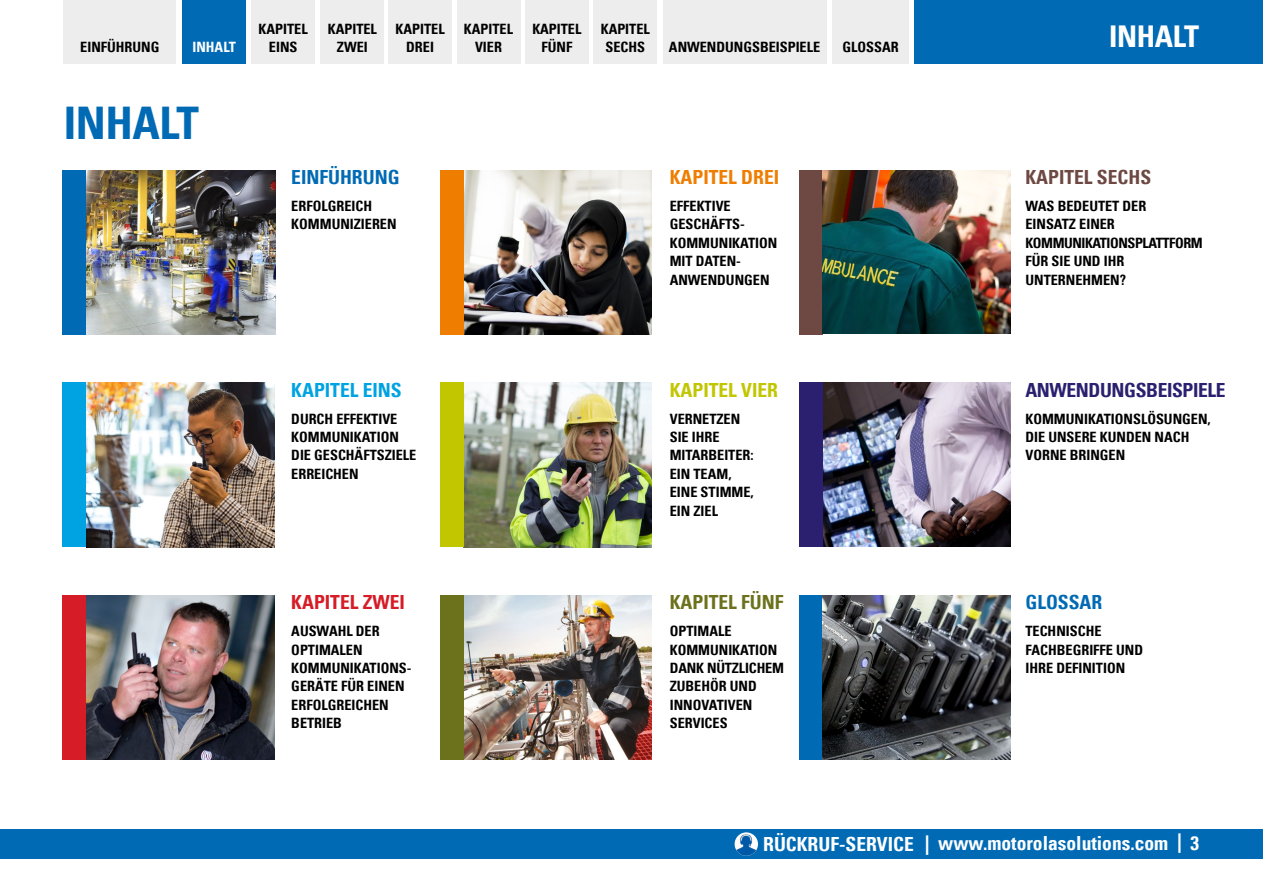
<style>
.page{position:relative;width:1263px;height:893px;background:#fff}
.page>*{position:absolute;margin:0;border:0;box-sizing:border-box;transform-origin:0 0}
.t1{font:700 condensed 45px "Univers LT";letter-spacing:-.01em;color:#006ab4}
.t2{font:700 condensed 30px "Univers LT";letter-spacing:-.01em;color:#fff}
.t3{font:700 condensed 19.5px "Univers LT";color:#fff}
.t4{font:700 condensed 19.5px "Univers LT";letter-spacing:-.02em;color:#2a206f}
.t5{font:700 condensed 19.5px "Univers LT";color:#006ab4}
.t6{font:700 condensed 19.5px "Univers LT";color:#6e4842}
.t7{font:700 condensed 19.5px "Univers LT";color:#00a3e2}
.t8{font:700 condensed 19.5px "Univers LT";color:#d61c26}
.t9{font:700 condensed 19.5px "Univers LT";color:#ef7d00}
.t10{font:700 condensed 19.5px "Univers LT";color:#c1c600}
.t11{font:700 condensed 19.5px "Univers LT";color:#6c711c}
.t12{font:700 condensed 14.25px/18.3px "Univers LT";color:#000}
.t13{font:700 condensed 14.25px "Univers LT";color:#fff}
</style>
<div class="page">
<div style="left:0;top:829px;width:1263px;height:30px;background:#006ab4"></div>
<div style="left:914px;top:0;width:349px;height:64px;background:#006ab4"></div>
<img style="left:86px;top:383px;width:188px;height:164px">
<div style="left:63px;top:383px;width:23px;height:164px;background:#00a3e2"></div>
<img style="left:86px;top:595px;width:188px;height:165px">
<div style="left:63px;top:595px;width:23px;height:165px;background:#d61c26"></div>
<img style="left:464px;top:170px;width:187px;height:164px">
<div style="left:440px;top:170px;width:24px;height:164px;background:#ef7d00"></div>
<img style="left:464px;top:383px;width:187px;height:164px">
<div style="left:440px;top:383px;width:24px;height:164px;background:#c1c600"></div>
<img style="left:464px;top:595px;width:187px;height:165px">
<div style="left:440px;top:595px;width:24px;height:165px;background:#6c711c"></div>
<img style="left:823px;top:383px;width:188px;height:164px">
<div style="left:799px;top:383px;width:24px;height:164px;background:#2a206f"></div>
<div style="left:63px;top:170px;width:23px;height:164px;background:#006ab4"></div>
<img style="left:86px;top:170px;width:189px;height:164px">
<svg style="left:735px;top:832px;width:23px;height:24px"></svg>
<img style="left:735px;top:834px;width:23px;height:22px">
<div style="left:799px;top:595px;width:24px;height:165px;background:#006ab4"></div>
<img style="left:823px;top:595px;width:188px;height:165px">
<div style="left:799px;top:170px;width:24px;height:164px;background:#6e4842"></div>
<img style="left:823px;top:170px;width:188px;height:164px">
<div style="left:251px;top:0;width:64px;height:64px;background:#ededed"></div>
<div style="left:182px;top:0;width:64px;height:64px;background:#006ab4"></div>
<div style="left:320px;top:0;width:64px;height:64px;background:#ededed"></div>
<div style="left:388px;top:0;width:64px;height:64px;background:#ededed"></div>
<div style="left:457px;top:0;width:63px;height:64px;background:#ededed"></div>
<div style="left:525px;top:0;width:64px;height:64px;background:#ededed"></div>
<div style="left:593px;top:0;width:64px;height:64px;background:#ededed"></div>
<div style="left:663px;top:0;width:163px;height:64px;background:#ededed"></div>
<div style="left:832px;top:0;width:77px;height:64px;background:#ededed"></div>
<div style="left:64px;top:0;width:112px;height:64px;background:#ededed"></div>
<p class="t12" style="left:259px;top:20px;width:51px">KAPITEL</p>
<p class="t12" style="left:328px;top:20px;width:51px;text-align:center">KAPITEL<br>ZWEI</p>
<p class="t12" style="left:396px;top:20px;width:51px;text-align:center">KAPITEL<br>DREI</p>
<p class="t12" style="left:464px;top:20px;width:51px;text-align:center">KAPITEL<br>VIER</p>
<p class="t12" style="left:532px;top:20px;width:51px;text-align:center">KAPITEL<br>FÜNF</p>
<p class="t12" style="left:601px;top:20px;width:51px">KAPITEL</p>
<p class="t12" style="left:80px;top:38px;width:81px">EINFÜHRUNG</p>
<p class="t12" style="left:605px;top:38px;width:41px">SECHS</p>
<p class="t12" style="left:669px;top:38px;width:153px">ANWENDUNGSBEISPIELE</p>
<p class="t12" style="left:842px;top:38px;width:58px">GLOSSAR</p>
<p class="t13" style="left:192px;top:38px;width:45px">INHALT</p>
<p class="t12" style="left:269px;top:38px;width:30px">EINS</p>
<h1 class="t1" style="left:64px;top:95px;width:137px">INHALT</h1>
<h3 class="t5" style="left:291px;top:165px;width:110px">EINFÜHRUNG</h3>
<p class="t12" style="left:291px;top:197px;width:107px">ERFOLGREICH<br>KOMMUNIZIEREN</p>
<h3 class="t7" style="left:291px;top:378px;width:112px">KAPITEL EINS</h3>
<p class="t12" style="left:291px;top:409px;width:127px">DURCH EFFEKTIVE<br>KOMMUNIKATION<br>DIE GESCHÄFTSZIELE<br>ERREICHEN</p>
<h3 class="t8" style="left:291px;top:590px;width:115px">KAPITEL ZWEI</h3>
<p class="t12" style="left:291px;top:622px;width:122px">AUSWAHL DER<br>OPTIMALEN<br>KOMMUNIKATIONS-<br>GERÄTE FÜR EINEN<br>ERFOLGREICHEN<br>BETRIEB</p>
<h3 class="t9" style="left:670px;top:165px;width:111px">KAPITEL DREI</h3>
<p class="t12" style="left:670px;top:197px;width:109px">EFFEKTIVE<br>GESCHÄFTS-<br>KOMMUNIKATION<br>MIT DATEN-<br>ANWENDUNGEN</p>
<h3 class="t10" style="left:670px;top:378px;width:110px">KAPITEL VIER</h3>
<p class="t12" style="left:670px;top:409px;width:85px">VERNETZEN<br>SIE IHRE<br>MITARBEITER:<br>EIN TEAM,<br>EINE STIMME,<br>EIN ZIEL</p>
<h3 class="t11" style="left:670px;top:590px;width:115px">KAPITEL FÜNF</h3>
<p class="t12" style="left:670px;top:622px;width:116px">OPTIMALE<br>KOMMUNIKATION<br>DANK NÜTZLICHEM<br>ZUBEHÖR UND<br>INNOVATIVEN<br>SERVICES</p>
<h2 class="t2" style="left:1109px;top:18px;width:92px">INHALT</h2>
<h3 class="t6" style="left:1025px;top:165px;width:127px">KAPITEL SECHS</h3>
<p class="t12" style="left:1025px;top:197px;width:179px">WAS BEDEUTET DER<br>EINSATZ EINER<br>KOMMUNIKATIONSPLATTFORM<br>FÜR SIE UND IHR<br>UNTERNEHMEN?</p>
<h3 class="t4" style="left:1025px;top:378px;width:201px">ANWENDUNGSBEISPIELE</h3>
<p class="t12" style="left:1025px;top:409px;width:187px">KOMMUNIKATIONSLÖSUNGEN,<br>DIE UNSERE KUNDEN NACH<br>VORNE BRINGEN</p>
<h3 class="t5" style="left:1025px;top:590px;width:78px">GLOSSAR</h3>
<p class="t12" style="left:1025px;top:622px;width:119px">TECHNISCHE<br>FACHBEGRIFFE UND<br>IHRE DEFINITION</p>
<h3 class="t3" style="left:763px;top:832px;width:152px">RÜCKRUF-SERVICE</h3>
<h3 class="t3" style="left:925px;top:831px;width:276px">| www.motorolasolutions.com | 3</h3>
</div>
